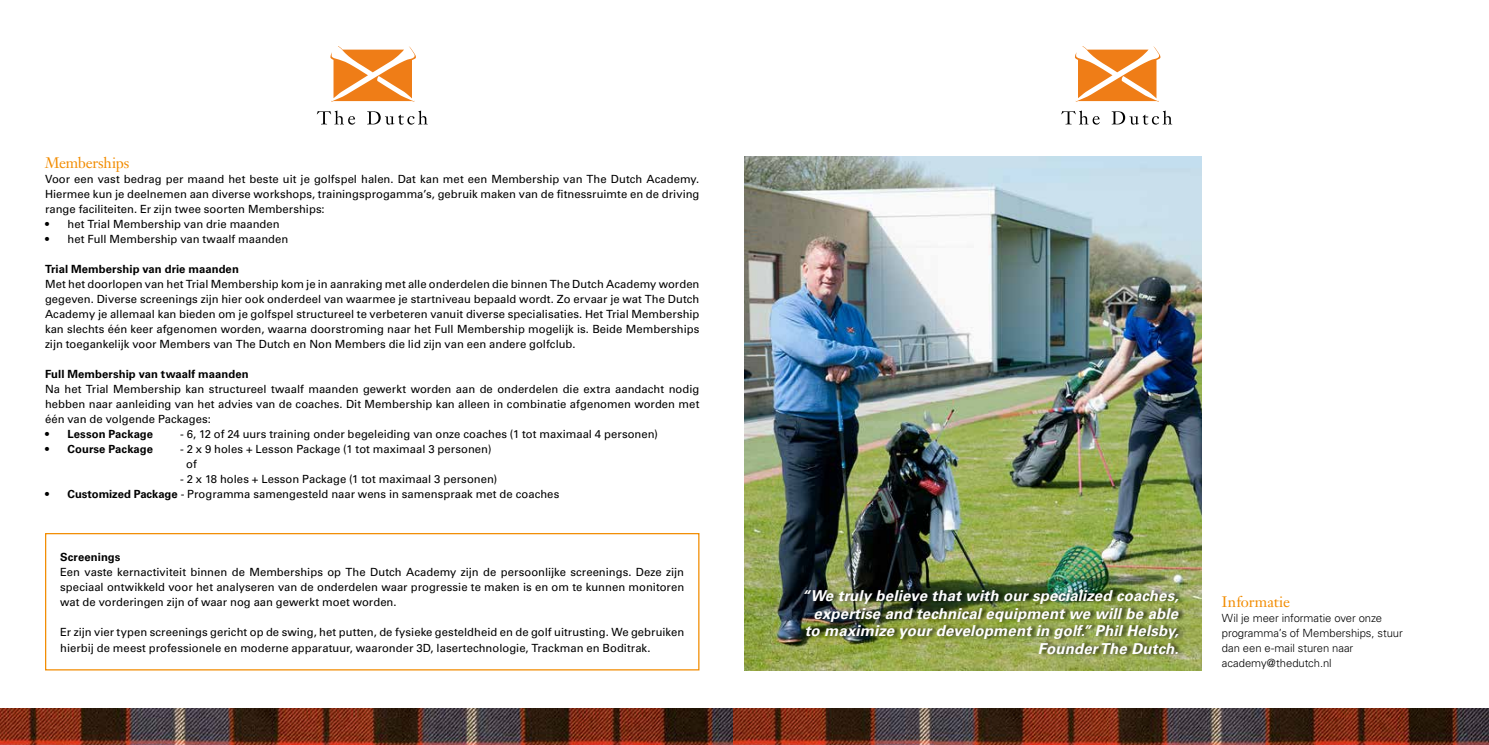
<style>
.page{position:relative;width:1489px;height:745px;background:#fff}
.page>*{position:absolute;margin:0;border:0;box-sizing:border-box;transform-origin:0 0}
.t1{font:italic 700 15px/17.5px "Univers";letter-spacing:.01em;color:#fff;text-align:right}
.t2{font:15px "Janson Text";letter-spacing:-.01em;color:#f28c00}
.t3{font:11.25px/15px "Univers";color:#000;text-align:justify}
.t4{font:300 11.25px/15px "Univers";letter-spacing:-.005em;color:#000}
.t5{font:700 11.25px "Univers";letter-spacing:.005em;color:#000}
.s1{font-weight:700}
</style>
<div class="page">
<img style="left:0;top:708px;width:733px;height:36px">
<svg style="left:330px;top:46px;width:86px;height:56px"></svg>
<svg style="left:317px;top:110px;width:38px;height:14px"></svg>
<svg style="left:367px;top:110px;width:60px;height:14px"></svg>
<img style="left:733px;top:708px;width:755px;height:36px">
<svg style="left:1075px;top:46px;width:85px;height:56px"></svg>
<svg style="left:1061px;top:110px;width:38px;height:14px"></svg>
<svg style="left:1111px;top:110px;width:61px;height:14px"></svg>
<div style="left:45px;top:532px;width:654px;height:138px;border:1px solid #f28c00"></div>
<img style="left:744px;top:156px;width:457px;height:514px">
<div style="left:804px;top:585px;width:382px;height:72px;background:#000;opacity:.75"></div>
<h1 class="t2" style="left:45px;top:153px;width:86px">Memberships</h1>
<p class="t3" style="left:45px;top:171px;width:656px">Voor een vast bedrag per maand het beste uit je golfspel halen. Dat kan met een Membership van The Dutch Academy.<br>Hiermee kun je deelnemen aan diverse workshops, trainingsprogamma’s, gebruik maken van de fitnessruimte en de driving range faciliteiten. Er zijn twee soorten Memberships:</p>
<p class="t3" style="left:45px;top:216px;width:236px">• het Trial Membership van drie maanden</p>
<p class="t3" style="left:45px;top:231px;width:245px">• het Full Membership van twaalf maanden</p>
<p class="t5" style="left:45px;top:262px;width:195px">Trial Membership van drie maanden</p>
<p class="t3" style="left:45px;top:276px;width:656px">Met het doorlopen van het Trial Membership kom je in aanraking met alle onderdelen die binnen The Dutch Academy worden gegeven. Diverse screenings zijn hier ook onderdeel van waarmee je startniveau bepaald wordt. Zo ervaar je wat The Dutch Academy je allemaal kan bieden om je golfspel structureel te verbeteren vanuit diverse specialisaties. Het Trial Membership kan slechts één keer afgenomen worden, waarna doorstroming naar het Full Membership mogelijk is. Beide Memberships zijn toegankelijk voor Members van The Dutch en Non Members die lid zijn van een andere golfclub.</p>
<p class="t5" style="left:45px;top:367px;width:205px">Full Membership van twaalf maanden</p>
<p class="t3" style="left:45px;top:381px;width:656px">Na het Trial Membership kan structureel twaalf maanden gewerkt worden aan de onderdelen die extra aandacht nodig hebben naar aanleiding van het advies van de coaches. Dit Membership kan alleen in combinatie afgenomen worden met één van de volgende Packages:</p>
<p class="t5" style="left:45px;top:427px;width:110px">• Lesson Package</p>
<p class="t3" style="left:180px;top:426px;width:479px">- 6, 12 of 24 uurs training onder begeleiding van onze coaches (1 tot maximaal 4 personen)</p>
<p class="t5" style="left:45px;top:442px;width:110px">• Course Package</p>
<p class="t3" style="left:186px;top:441px;width:307px;text-indent:-6px">- 2 x 9 holes + Lesson Package (1 tot maximaal 3 personen) of</p>
<p class="t3" style="left:180px;top:471px;width:319px">- 2 x 18 holes + Lesson Package (1 tot maximaal 3 personen)</p>
<p class="t3" style="left:45px;top:486px;width:516px"><span class="s1">• Customized Package</span> - Programma samengesteld naar wens in samenspraak met de coaches</p>
<p class="t5" style="left:60px;top:550px;width:62px">Screenings</p>
<p class="t3" style="left:60px;top:564px;width:625px">Een vaste kernactiviteit binnen de Memberships op The Dutch Academy zijn de persoonlijke screenings. Deze zijn speciaal ontwikkeld voor het analyseren van de onderdelen waar progressie te maken is en om te kunnen monitoren wat de vorderingen zijn of waar nog aan gewerkt moet worden.</p>
<p class="t3" style="left:60px;top:624px;width:625px">Er zijn vier typen screenings gericht op de swing, het putten, de fysieke gesteldheid en de golf uitrusting. We gebruiken hierbij de meest professionele en moderne apparatuur, waaronder 3D, lasertechnologie, Trackman en Boditrak.</p>
<h1 class="t1" style="left:801px;top:586px;width:378px">“We truly believe that with our specialized coaches, expertise and technical equipment we will be able to maximize your development in golf.” Phil Helsby, Founder The Dutch.</h1>
<h1 class="t2" style="left:1221px;top:591px;width:70px">Informatie</h1>
<p class="t4" style="left:1221px;top:610px;width:182px">Wil je meer informatie over onze programma’s of Memberships, stuur dan een e-mail sturen naar academy@thedutch.nl</p>
</div>
